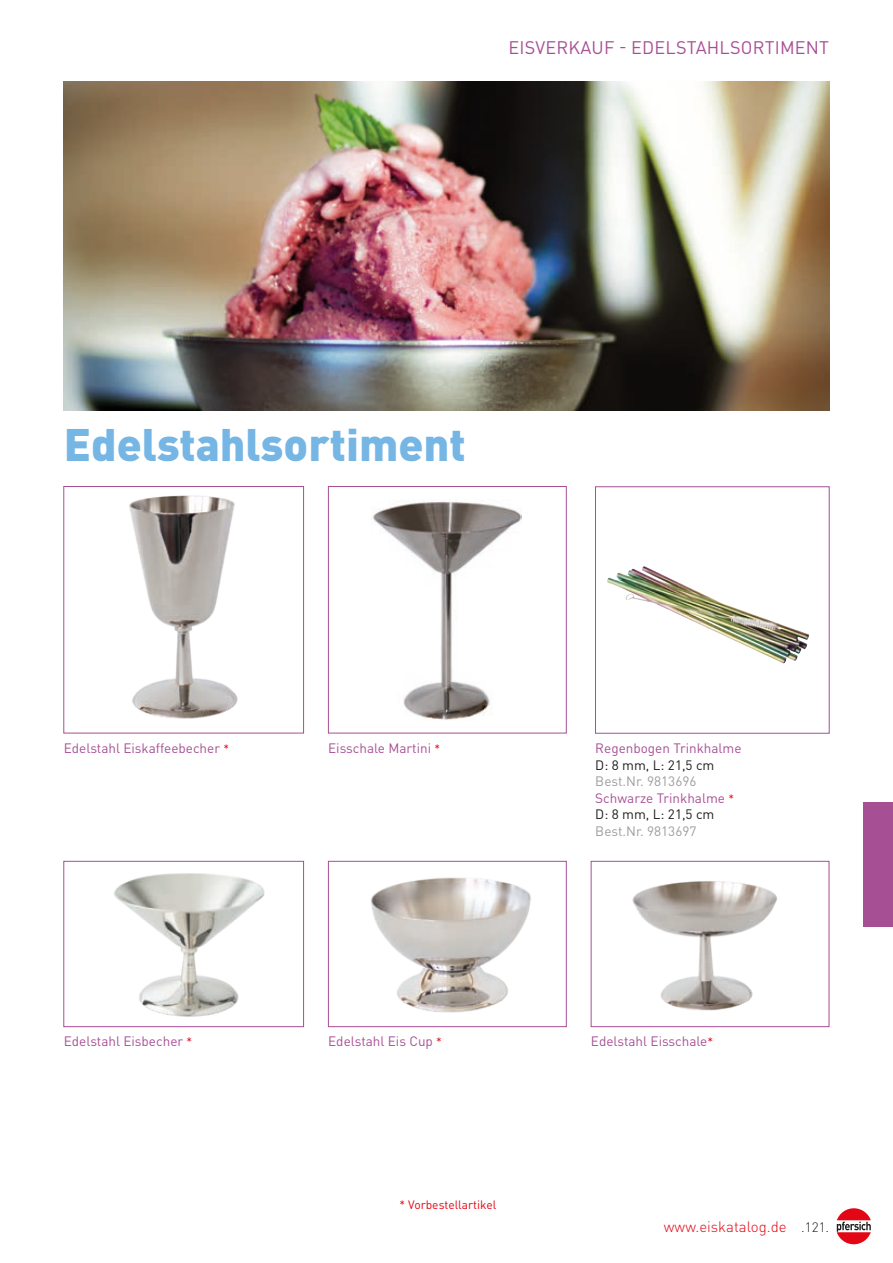
<style>
.page{position:relative;width:893px;height:1263px;background:#fff}
.page>*{position:absolute;margin:0;border:0;box-sizing:border-box;transform-origin:0 0}
.t1{font:900 45px "DIN Pro";color:#76b6e4}
.t2{font:18px "DIN Pro";letter-spacing:.01em;color:#a74f94}
.t3{font:300 15px "DIN Pro";color:#e30614}
.t4{font:13.5px/16.5px "DIN Pro";color:#a74f94}
.t5{font:13.5px "DIN Pro";color:#9d9d9d}
.t6{font:13.5px "DIN Pro";color:#1d1d1b}
.t7{font:12px "DIN Pro";color:#e30614}
.s1{font-size:12px;color:#e30614}
.s2{color:#9d9d9d}
.s3{color:#1d1d1b}
.s4{font-size:13.5px;color:#1d1d1b}
</style>
<div class="page">
<img style="left:373px;top:501px;width:148px;height:219px">
<div style="left:328px;top:486px;width:238px;height:247px;border:1px solid #a74f94"></div>
<img style="left:114px;top:873px;width:151px;height:144px">
<div style="left:64px;top:861px;width:240px;height:166px;border:1px solid #a74f94"></div>
<img style="left:371px;top:877px;width:160px;height:136px">
<div style="left:328px;top:861px;width:238px;height:166px;border:1px solid #a74f94"></div>
<img style="left:632px;top:881px;width:145px;height:130px">
<div style="left:591px;top:861px;width:238px;height:166px;border:1px solid #a74f94"></div>
<img style="left:129px;top:495px;width:109px;height:224px">
<div style="left:64px;top:486px;width:240px;height:247px;border:1px solid #a74f94"></div>
<img style="left:607px;top:566px;width:178px;height:97px">
<img style="left:64px;top:82px;width:765px;height:328px">
<svg style="left:837px;top:1208px;width:34px;height:36px"></svg>
<div style="left:863px;top:802px;width:30px;height:125px;background:#a74f94"></div>
<h2 class="t2" style="left:508px;top:35px;width:322px">EISVERKAUF - EDELSTAHLSORTIMENT</h2>
<h1 class="t1" style="left:64px;top:414px;width:404px">Edelstahlsortiment</h1>
<p class="t4" style="left:64px;top:740px;width:167px">Edelstahl Eiskaffeebecher <span class="s1">*</span></p>
<p class="t4" style="left:64px;top:1032px;width:130px">Edelstahl Eisbecher <span class="s1">*</span></p>
<p class="t4" style="left:328px;top:740px;width:113px">Eisschale Martini <span class="s1">*</span></p>
<p class="t4" style="left:595px;top:740px;width:148px">Regenbogen Trinkhalme</p>
<p class="t6" style="left:595px;top:756px;width:121px">D: 8 mm, L: 21,5 cm</p>
<p class="t4" style="left:595px;top:773px;width:140px"><span class="s2">Best.Nr. 9813696<br></span>Schwarze Trinkhalme <span class="s1">*<br></span><span class="s3">D: 8 mm, L: 21,5 cm</span></p>
<p class="t5" style="left:595px;top:822px;width:103px">Best.Nr. 9813697</p>
<p class="t4" style="left:328px;top:1032px;width:115px">Edelstahl Eis Cup <span class="s1">*</span></p>
<p class="t7" style="left:400px;top:1196px;width:98px">* Vorbestellartikel</p>
<p class="t4" style="left:591px;top:1032px;width:124px">Edelstahl Eisschale<span class="s1">*</span></p>
<p class="t3" style="left:664px;top:1216px;width:167px">www.eiskatalog.de <span class="s4">.121.</span></p>
</div>
